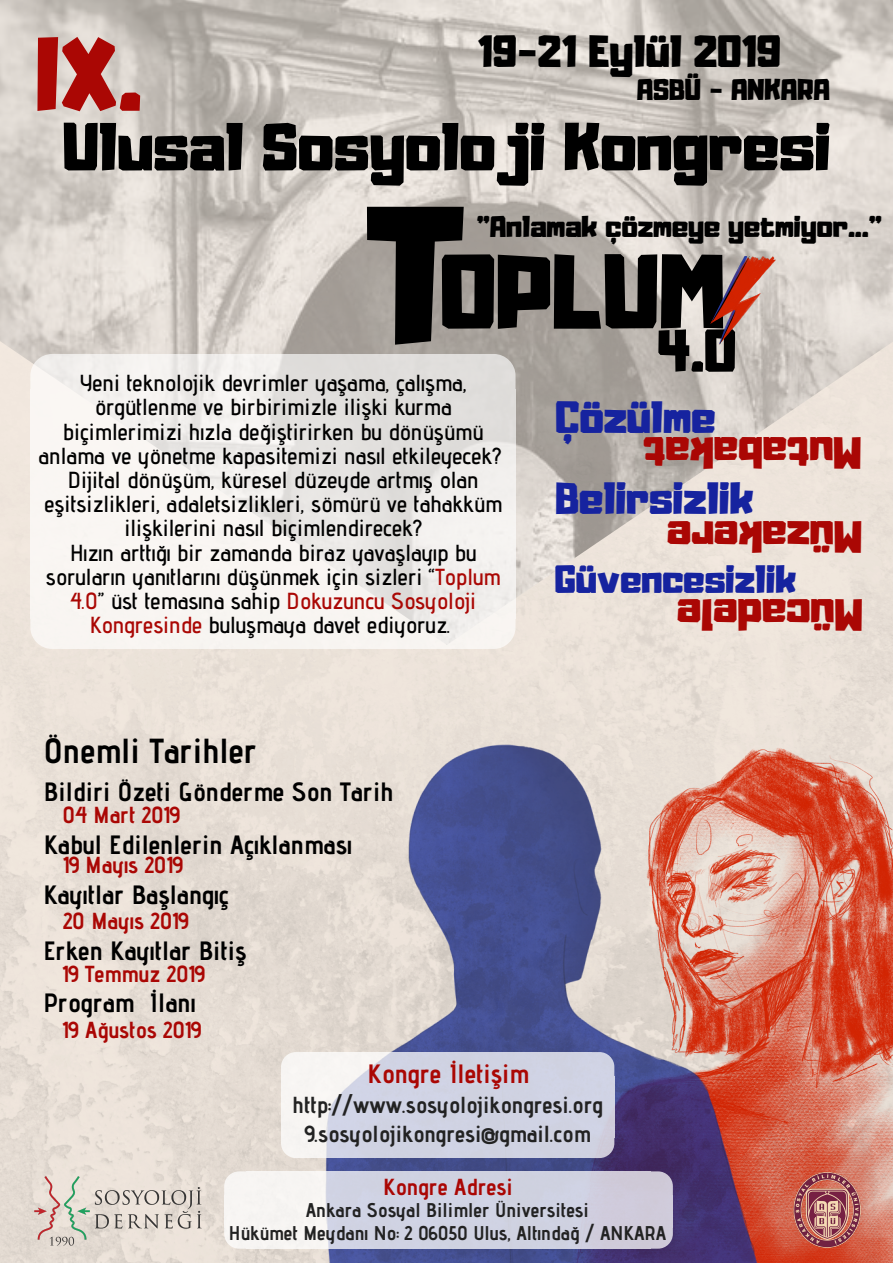
<style>
.page{position:relative;width:893px;height:1263px;background:#fff}
.page>*{position:absolute;margin:0;border:0;box-sizing:border-box;transform-origin:0 0}
.t1{font:92.7px "Adumu";color:#000}
.t2{font:92.7px "Adumu";color:#aa0704}
.t3{font:59.62px "Adumu";color:#000}
.t4{font:52.95px "Adumu";color:#000}
.t5{font:39.75px "Adumu";color:#aa0704}
.t6{font:39.75px "Adumu";color:#16239f}
.t7{font:39.75px "Adumu";color:#000}
.t8{font:700 34.72px "Advent Pro";color:#000}
.t9{font:34.72px "Adumu";color:#16239f}
.t10{font:700 26.47px/52.9px "Advent Pro";color:#000}
.t11{font:26.47px "Adumu";color:#000}
.t12{font:700 26.47px "Advent Pro";color:#aa0704}
.t13{font:600 23.17px/24.2px "Advent Pro";color:#000;text-align:center}
.t14{font:700 23.17px/50.1px "Advent Pro";color:#aa0704}
.t15{font:700 23.17px "Advent Pro";color:#222}
.t16{font:700 19.88px/22.5px "Advent Pro";color:#222;text-align:center}
.s1{font-size:172.12px}
.s2{color:#aa0704}
</style>
<div class="page">
<img style="left:835px;top:708px;width:58px;height:555px">
<img style="left:208px;top:708px;width:627px;height:555px">
<svg style="left:651px;top:1171px;width:22px;height:24px"></svg>
<div style="left:650px;top:1195px;width:23px;height:33px;background:#d0cbda"></div>
<svg style="left:247px;top:1196px;width:403px;height:31px;fill:#d0d3e3"></svg>
<svg style="left:247px;top:1171px;width:404px;height:25px;fill:#cfd2e1"></svg>
<svg style="left:224px;top:1171px;width:23px;height:24px"></svg>
<div style="left:224px;top:1195px;width:23px;height:33px;background:#f8f5f3"></div>
<svg style="left:247px;top:1227px;width:403px;height:22px;fill:#cfd2e2"></svg>
<svg style="left:224px;top:1228px;width:23px;height:21px"></svg>
<svg style="left:650px;top:1228px;width:23px;height:21px"></svg>
<svg style="left:592px;top:1052px;width:22px;height:24px"></svg>
<div style="left:591px;top:1076px;width:23px;height:61px;background:#d0d3e4"></div>
<svg style="left:304px;top:1077px;width:287px;height:59px;fill:#d0d3e4"></svg>
<svg style="left:304px;top:1052px;width:288px;height:25px;fill:#d0d3e3"></svg>
<svg style="left:281px;top:1052px;width:23px;height:24px"></svg>
<div style="left:281px;top:1076px;width:23px;height:61px;background:#f7f5f3"></div>
<svg style="left:304px;top:1136px;width:287px;height:22px;fill:#cfd2e2"></svg>
<svg style="left:281px;top:1137px;width:23px;height:21px"></svg>
<svg style="left:591px;top:1136px;width:23px;height:22px"></svg>
<img style="left:0;top:0;width:893px;height:645px">
<svg style="left:483px;top:354px;width:33px;height:35px"></svg>
<div style="left:482px;top:389px;width:34px;height:229px;background:linear-gradient(to bottom,#e2e0de,#f9f7f5)"></div>
<svg style="left:64px;top:390px;width:419px;height:227px;fill:#f4f1ef"></svg>
<div style="left:63px;top:354px;width:420px;height:36px;background:linear-gradient(to right,#f7f4f2,#dbd9d7)"></div>
<svg style="left:30px;top:354px;width:34px;height:35px"></svg>
<div style="left:30px;top:389px;width:34px;height:229px;background:#f9f6f3"></div>
<div style="left:63px;top:617px;width:420px;height:32px;background:#f7f5f1"></div>
<svg style="left:30px;top:618px;width:33px;height:31px"></svg>
<svg style="left:483px;top:617px;width:33px;height:32px"></svg>
<img style="left:28px;top:1169px;width:180px;height:81px">
<img style="left:697px;top:257px;width:88px;height:88px">
<img style="left:787px;top:1170px;width:80px;height:80px">
<h1 class="t2" style="left:36px;top:-4px;width:108px">IX.</h1>
<h3 class="t7" style="left:477px;top:18px;width:305px">19-21 Eylül 2019</h3>
<p class="t11" style="left:637px;top:67px;width:195px">ASBÜ - ANKARA</p>
<h2 class="t3" style="left:63px;top:97px;width:770px">Ulusal Sosyoloji Kongresi</h2>
<h1 class="t1" style="left:363px;top:214px;width:363px"><span class="s1">T</span>OPLUM</h1>
<p class="t11" style="left:477px;top:204px;width:407px">"Anlamak çözmeye yetmiyor..."</p>
<h3 class="t4" style="left:657px;top:306px;width:80px">4.0</h3>
<p class="t13" style="left:39px;top:371px;width:465px">Yeni teknolojik devrimler yaşama, çalışma, örgütlenme ve birbirimizle ilişki kurma biçimlerimizi hızla değiştirirken bu dönüşümü anlama ve yönetme kapasitemizi nasıl etkileyecek?<br>Dijital dönüşüm, küresel düzeyde artmış olan eşitsizlikleri, adaletsizlikleri, sömürü ve tahakküm ilişkilerini nasıl biçimlendirecek?<br>Hızın arttığı bir zamanda biraz yavaşlayıp bu soruların yanıtlarını düşünmek için sizleri “<span class="s2">Toplum 4.0</span>” üst temasına sahip <span class="s2">Dokuzuncu Sosyoloji Kongresinde</span> buluşmaya davet ediyoruz.</p>
<h3 class="t6" style="left:555px;top:384px;width:162px">Çözülme</h3>
<h3 class="t5" style="left:862px;top:486px;width:220px;rotate:180deg">Mu at bakat</h3>
<h3 class="t6" style="left:555px;top:465px;width:200px">Belirsizlik</h3>
<h3 class="t5" style="left:862px;top:570px;width:197px;rotate:180deg">Mü az kere</h3>
<h3 class="t9" style="left:555px;top:550px;width:243px">Güvencesizlik</h3>
<h3 class="t5" style="left:863px;top:648px;width:187px;rotate:180deg">Mücadele</h3>
<h3 class="t8" style="left:44px;top:730px;width:215px">Önemli Tarihler</h3>
<p class="t10" style="left:44px;top:765px;width:351px">Bildiri Özeti Gönderme Son Tarih<br>Kabul Edilenlerin Açıklanması</p>
<p class="t10" style="left:43px;top:868px;width:187px">Kayıtlar Başlangıç</p>
<p class="t14" style="left:62px;top:789px;width:122px">04 Mart 2019<br>19 Mayıs 2019</p>
<p class="t14" style="left:63px;top:895px;width:127px">20 Mayıs 2019</p>
<p class="t14" style="left:62px;top:948px;width:144px">19 Temmuz 2019</p>
<p class="t10" style="left:43px;top:923px;width:205px">Erken Kayıtlar Bitiş</p>
<p class="t10" style="left:43px;top:976px;width:154px">Program İlanı</p>
<p class="t14" style="left:62px;top:1004px;width:140px">19 Ağustos 2019</p>
<p class="t12" style="left:368px;top:1058px;width:163px">Kongre İletişim</p>
<p class="t15" style="left:293px;top:1090px;width:312px">http://www.sosyolojikongresi.org</p>
<p class="t15" style="left:305px;top:1119px;width:288px">9.sosyolojikongresi@gmail.com</p>
<p class="t14" style="left:383px;top:1161px;width:131px">Kongre Adresi</p>
<p class="t16" style="left:229px;top:1198px;width:439px">Ankara Sosyal Bilimler Üniversitesi<br>Hükümet Meydanı No: 2 06050 Ulus, Altındağ / ANKARA</p>
</div>
